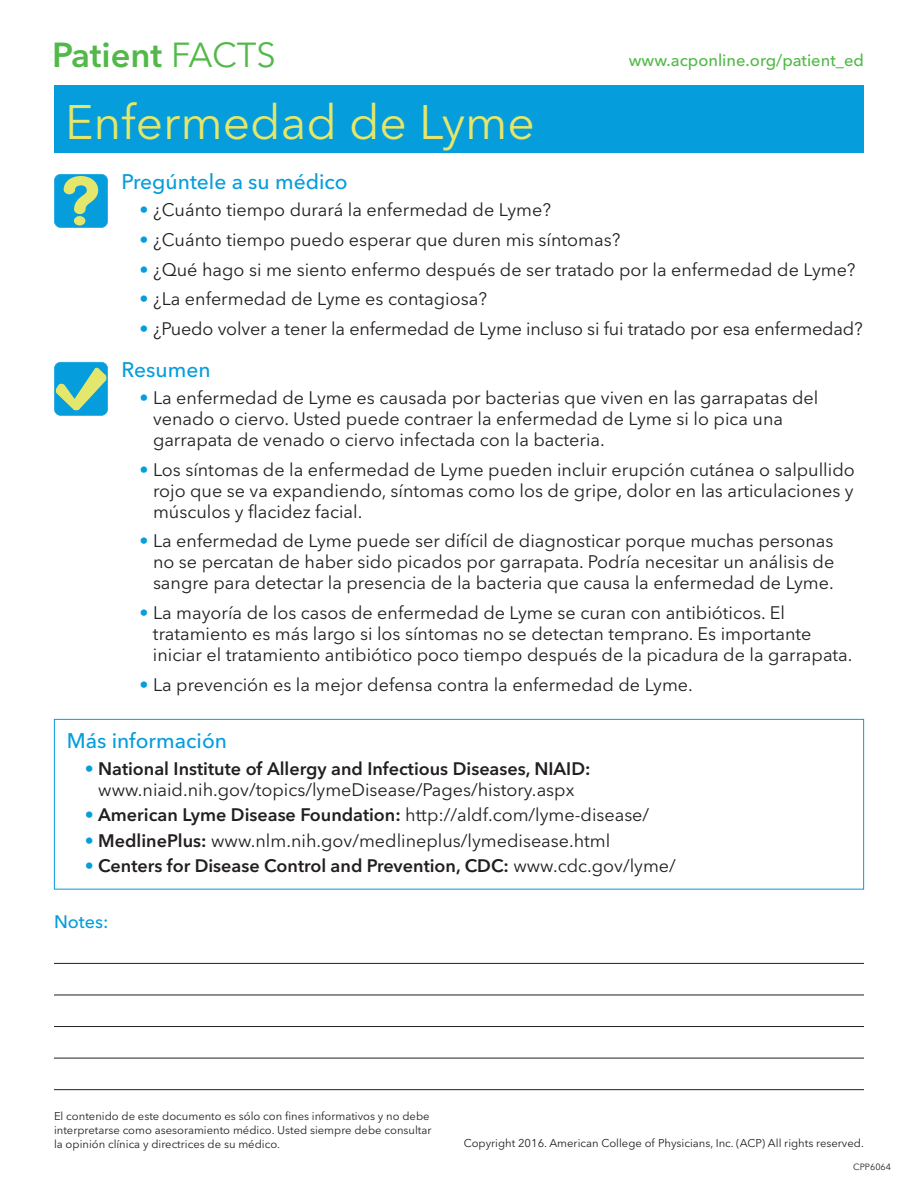
<style>
.page{position:relative;width:918px;height:1188px;background:#fff}
.page>*{position:absolute;margin:0;border:0;box-sizing:border-box;transform-origin:0 0}
.t1{font:48px "Avenir Next LT Pro";color:#e4e76b}
.t2{font:600 34.5px "Avenir Next LT Pro";color:#51b948}
.t3{font:500 21px "Avenir Next LT Pro";color:#069ddc}
.t4{font:18px/21px "Avenir Next LT Pro";color:#231f20}
.t5{font:600 18px "Avenir Next LT Pro";color:#231f20}
.t6{font:500 18px "Avenir Next LT Pro";color:#069ddc}
.t7{font:500 16.5px "Avenir Next LT Pro";color:#51b948}
.t8{font:11.25px/14.2px "Avenir Next LT Pro";color:#231f20}
.t9{font:9px "Avenir Next LT Pro";color:#231f20}
.s1{font-weight:400}
.s2{color:#069ddc}
.s3{font-weight:600}
.s4{font-weight:400;color:#069ddc}
</style>
<div class="page">
<hr style="left:54px;top:963px;width:810px;height:1px;background:#231f20">
<hr style="left:54px;top:995px;width:810px;height:1px;background:#231f20">
<hr style="left:54px;top:1026px;width:810px;height:1px;background:#231f20">
<hr style="left:54px;top:1058px;width:810px;height:1px;background:#231f20">
<hr style="left:54px;top:1089px;width:810px;height:1px;background:#231f20">
<div style="left:54px;top:85px;width:810px;height:68px;background:#069ddc"></div>
<div style="left:54px;top:362px;width:54px;height:53px;background:#069ddc;border-radius:6px"></div>
<svg style="left:56px;top:367px;width:50px;height:44px"></svg>
<div style="left:54px;top:362px;width:54px;height:54px;border:1px solid #069ddc;border-radius:7px"></div>
<div style="left:54px;top:174px;width:54px;height:54px;background:#069ddc;border-radius:6px"></div>
<div style="left:74px;top:216px;width:11px;height:9px;background:#e4e76b;border-radius:50%"></div>
<svg style="left:64px;top:176px;width:34px;height:38px"></svg>
<div style="left:54px;top:174px;width:54px;height:54px;border:1px solid #069ddc;border-radius:7px"></div>
<div style="left:54px;top:719px;width:810px;height:171px;border:1px solid #069ddc"></div>
<h2 class="t2" style="left:52px;top:42px;width:225px">Patient <span class="s1">FACTS</span></h2>
<h1 class="t1" style="left:65px;top:105px;width:471px">Enfermedad de Lyme</h1>
<p class="t7" style="left:629px;top:55px;width:237px">www.acponline.org/patient_ed</p>
<p class="t3" style="left:122px;top:174px;width:228px">Pregúntele a su médico</p>
<p class="t4" style="left:140px;top:202px;width:413px"><span class="s2">•</span> ¿Cuánto tiempo durará la enfermedad de Lyme?</p>
<p class="t4" style="left:140px;top:231px;width:482px"><span class="s2">•</span> ¿Cuánto tiempo puedo esperar que duren mis síntomas?</p>
<p class="t4" style="left:140px;top:261px;width:718px"><span class="s2">•</span> ¿Qué hago si me siento enfermo después de ser tratado por la enfermedad de Lyme?</p>
<p class="t4" style="left:140px;top:291px;width:349px"><span class="s2">•</span> ¿La enfermedad de Lyme es contagiosa?</p>
<p class="t4" style="left:140px;top:320px;width:725px"><span class="s2">•</span> ¿Puedo volver a tener la enfermedad de Lyme incluso si fui tratado por esa enfermedad?</p>
<p class="t3" style="left:122px;top:362px;width:91px">Resumen</p>
<p class="t4" style="left:153px;top:389px;width:667px;text-indent:-14px"><span class="s2">•</span> La enfermedad de Lyme es causada por bacterias que viven en las garrapatas del venado o ciervo. Usted puede contraer la enfermedad de Lyme si lo pica una garrapata de venado o ciervo infectada con la bacteria.</p>
<p class="t4" style="left:153px;top:461px;width:703px;text-align:justify;text-indent:-14px"><span class="s2">•</span> Los síntomas de la enfermedad de Lyme pueden incluir erupción cutánea o salpullido rojo que se va expandiendo, síntomas como los de gripe, dolor en las articulaciones y músculos y flacidez facial.</p>
<p class="t4" style="left:153px;top:533px;width:683px;text-align:justify;text-indent:-14px"><span class="s2">•</span> La enfermedad de Lyme puede ser difícil de diagnosticar porque muchas personas no se percatan de haber sido picados por garrapata. Podría necesitar un análisis de sangre para detectar la presencia de la bacteria que causa la enfermedad de Lyme.</p>
<p class="t4" style="left:153px;top:604px;width:701px;text-indent:-13px"><span class="s2">•</span> La mayoría de los casos de enfermedad de Lyme se curan con antibióticos. El tratamiento es más largo si los síntomas no se detectan temprano. Es importante iniciar el tratamiento antibiótico poco tiempo después de la picadura de la garrapata.</p>
<p class="t4" style="left:140px;top:676px;width:555px"><span class="s2">•</span> La prevención es la mejor defensa contra la enfermedad de Lyme.</p>
<p class="t3" style="left:67px;top:733px;width:162px">Más información</p>
<p class="t4" style="left:85px;top:760px;width:507px;text-align:center"><span class="s2">•</span> <span class="s3">National Institute of Allergy and Infectious Diseases, NIAID: </span>www.niaid.nih.gov/topics/lymeDisease/Pages/history.aspx</p>
<p class="t5" style="left:85px;top:809px;width:566px"><span class="s4">•</span> American Lyme Disease Foundation: <span class="s1">http://aldf.com/lyme-disease/</span></p>
<p class="t4" style="left:85px;top:832px;width:527px"><span class="s2">•</span> <span class="s3">MedlinePlus:</span> www.nlm.nih.gov/medlineplus/lymedisease.html</p>
<p class="t5" style="left:85px;top:859px;width:593px"><span class="s4">•</span> Centers for Disease Control and Prevention, CDC: <span class="s1">www.cdc.gov/lyme/</span></p>
<p class="t6" style="left:54px;top:915px;width:56px">Notes:</p>
<p class="t8" style="left:54px;top:1110px;width:379px">El contenido de este documento es sólo con fines informativos y no debe interpretarse como asesoramiento médico. Usted siempre debe consultar la opinión clínica y directrices de su médico.</p>
<p class="t8" style="left:464px;top:1137px;width:402px">Copyright 2016. American College of Physicians, Inc. (ACP) All rights reserved.</p>
<p class="t9" style="left:853px;top:1163px;width:39px">CPP6064</p>
</div>
